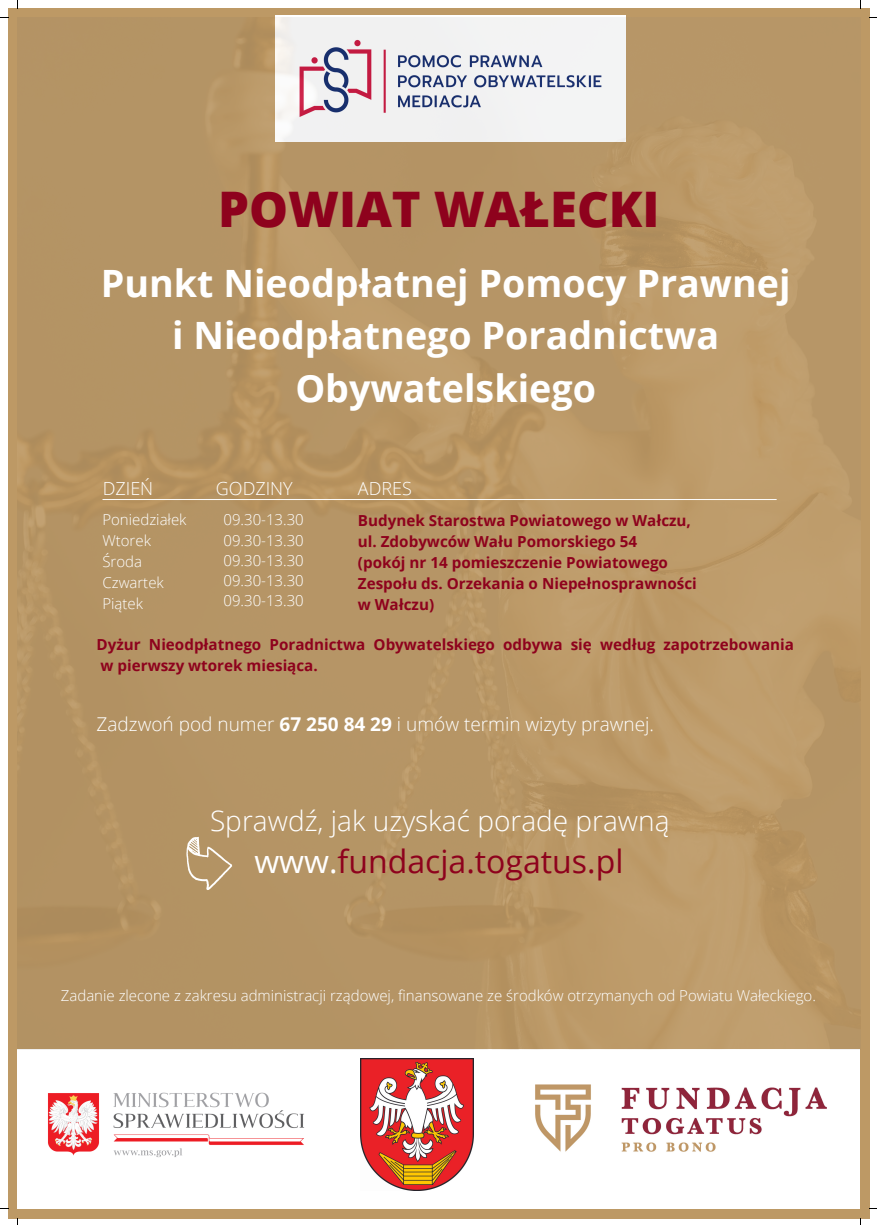
<style>
.page{position:relative;width:877px;height:1225px;background:#fff}
.page>*{position:absolute;margin:0;border:0;box-sizing:border-box;transform-origin:0 0}
.t1{font:800 49px "Open Sans";color:#8e021d}
.t2{font:700 37.6px/52.5px "Open Sans";color:#fff;text-align:center}
.t3{font:32px "Open Sans";color:#8e021d}
.t4{font:300 28px "Open Sans";color:#fff}
.t5{font:300 19px "Open Sans";color:#fff}
.t6{font:300 18px "Open Sans";color:#fff}
.t7{font:700 15.2px/21px "Open Sans";color:#8e021d}
.t8{font:300 15px/21px "Open Sans";color:#fff}
.s1{font-weight:700}
.s2{color:#fff}
</style>
<div class="page">
<div style="left:8px;top:8px;width:861px;height:1210px;background:#bd9965"></div>
<div style="left:17px;top:1048px;width:842px;height:160px;background:#fff"></div>
<img style="left:48px;top:1092px;width:256px;height:66px">
<img style="left:535px;top:1084px;width:292px;height:68px">
<img style="left:17px;top:17px;width:843px;height:1032px">
<hr style="left:103px;top:499px;width:673px;height:1px;background:#fff">
<svg style="left:186px;top:836px;width:46px;height:54px"></svg>
<img style="left:360px;top:1058px;width:113px;height:132px">
<h1 class="t1" style="left:218px;top:175px;width:443px">POWIAT WAŁECKI</h1>
<h2 class="t2" style="left:101px;top:256px;width:691px">Punkt Nieodpłatnej Pomocy Prawnej i Nieodpłatnego Poradnictwa<br>Obywatelskiego</h2>
<p class="t6" style="left:103px;top:476px;width:52px">DZIEŃ</p>
<p class="t6" style="left:216px;top:475px;width:78px">GODZINY</p>
<p class="t6" style="left:358px;top:475px;width:55px">ADRES</p>
<p class="t8" style="left:102px;top:509px;width:86px">Poniedziałek<br>Wtorek<br>Środa<br>Czwartek<br>Piątek</p>
<p class="t8" style="left:223px;top:509px;width:82px;line-height:20.3px;text-align:justify">09.30-13.30<br>09.30-13.30<br>09.30-13.30<br>09.30-13.30<br>09.30-13.30</p>
<p class="t7" style="left:358px;top:509px;width:340px">Budynek Starostwa Powiatowego w Wałczu, ul. Zdobywców Wału Pomorskiego 54<br>(pokój nr 14 pomieszczenie Powiatowego Zespołu ds. Orzekania o Niepełnosprawności w Wałczu)</p>
<p class="t7" style="left:97px;top:633px;width:698px">Dyżur Nieodpłatnego Poradnictwa Obywatelskiego odbywa się według zapotrzebowania w pierwszy wtorek miesiąca.</p>
<p class="t5" style="left:97px;top:710px;width:558px">Zadzwoń pod numer <span class="s1">67 250 84 29</span> i umów termin wizyty prawnej.</p>
<h3 class="t4" style="left:210px;top:800px;width:461px">Sprawdź, jak uzyskać poradę prawną</h3>
<h3 class="t3" style="left:254px;top:839px;width:370px"><span class="s2">www.</span>fundacja.togatus.pl</h3>
<p class="t8" style="left:61px;top:984px;width:756px">Zadanie zlecone z zakresu administracji rządowej, finansowane ze środków otrzymanych od Powiatu Wałeckiego.</p>
</div>
